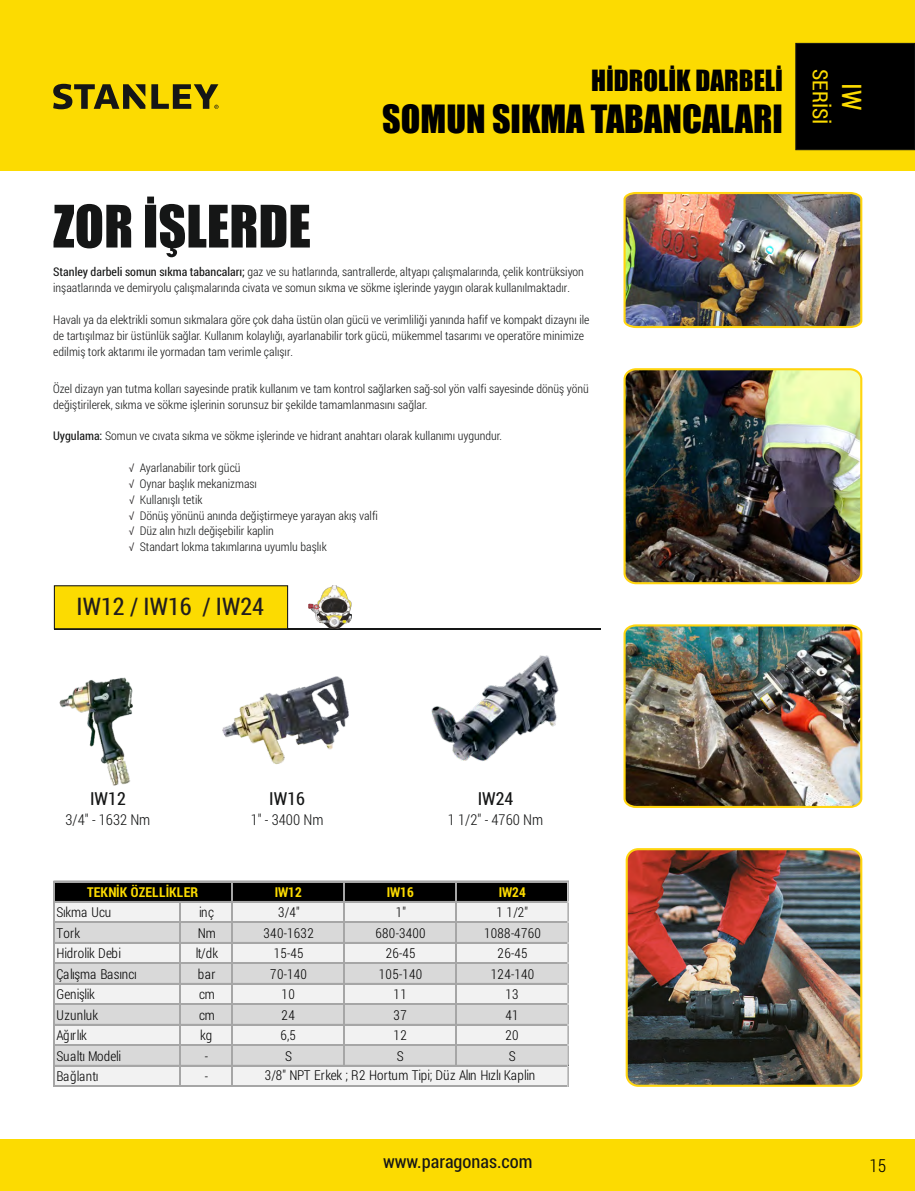
<style>
.page{position:relative;width:915px;height:1191px;background:#fff}
.page>*{position:absolute;margin:0;border:0;box-sizing:border-box;transform-origin:0 0}
.t1{font:54px "Impact";color:#151616}
.t2{font:36px "Impact";color:#000}
.t3{font:27px "Impact";color:#000}
.t4{font:27px "Roboto Condensed";color:#fcdb01}
.t5{font:24.3px "Roboto Condensed";color:#211d1e}
.t6{font:21px "Roboto Condensed";color:#fcdb01}
.t7{font:18.45px "Roboto Condensed";color:#151616}
.t8{font:18px "Roboto Condensed";color:#151616}
.t9{font:300 18px "Roboto Condensed";color:#000}
.t10{font:300 15px "Roboto Condensed";color:#151616}
.t11{font:300 13.65px "Roboto Condensed";letter-spacing:.025em;color:#000}
.t12{font:300 13.65px "Roboto Condensed";letter-spacing:-.015em;color:#000}
.t13{font:700 13.65px "Roboto Condensed";color:#fcdb01}
.t14{font:300 13.65px "Roboto Condensed";letter-spacing:.005em;color:#000}
.t15{font:300 13.65px "Roboto Condensed";letter-spacing:-.02em;color:#000}
.t16{font:300 13.65px "Roboto Condensed";letter-spacing:-.01em;color:#000}
.t17{font:300 13.65px "Roboto Condensed";letter-spacing:-.03em;color:#000}
.t18{font:300 13.65px "Roboto Condensed";letter-spacing:-.035em;color:#000}
.t19{font:300 12px/15.8px "Roboto Condensed";color:#151616}
.s1{font-weight:400}
.s2{color:#211d1e}
</style>
<div class="page">
<hr style="left:54px;top:628px;width:547px;height:1px;background:#151616">
<div style="left:54px;top:882px;width:514px;height:20px;background:#000"></div>
<div style="left:54px;top:901px;width:514px;height:22px;background:#f2f2f2"></div>
<div style="left:54px;top:922px;width:514px;height:21px;background:#d9d9d9"></div>
<div style="left:54px;top:942px;width:514px;height:22px;background:#f2f2f2"></div>
<div style="left:54px;top:963px;width:514px;height:21px;background:#d9d9d9"></div>
<div style="left:54px;top:983px;width:514px;height:22px;background:#f2f2f2"></div>
<div style="left:54px;top:1003px;width:514px;height:22px;background:#d9d9d9"></div>
<div style="left:54px;top:1024px;width:514px;height:22px;background:#f2f2f2"></div>
<div style="left:54px;top:1044px;width:514px;height:22px;background:#d9d9d9"></div>
<div style="left:54px;top:1065px;width:514px;height:22px;background:#f2f2f2"></div>
<hr style="left:54px;top:881px;width:514px;height:1px;background:#a6a6a6">
<hr style="left:54px;top:901px;width:514px;height:1px;background:#a6a6a6">
<hr style="left:54px;top:922px;width:514px;height:1px;background:#a6a6a6">
<hr style="left:54px;top:921px;width:514px;height:1px;background:#a6a6a6">
<hr style="left:54px;top:942px;width:514px;height:1px;background:#a6a6a6">
<hr style="left:54px;top:963px;width:514px;height:1px;background:#a6a6a6">
<hr style="left:54px;top:962px;width:514px;height:1px;background:#a6a6a6">
<hr style="left:54px;top:983px;width:514px;height:1px;background:#a6a6a6">
<hr style="left:54px;top:1003px;width:514px;height:2px;background:#a6a6a6">
<hr style="left:54px;top:1024px;width:514px;height:1px;background:#a6a6a6">
<hr style="left:54px;top:1044px;width:514px;height:2px;background:#a6a6a6">
<hr style="left:54px;top:1065px;width:514px;height:1px;background:#a6a6a6">
<hr style="left:53px;top:881px;width:1px;height:206px;background:#a6a6a6">
<hr style="left:180px;top:902px;width:1px;height:185px;background:#a6a6a6">
<hr style="left:179px;top:902px;width:1px;height:185px;background:#a6a6a6">
<hr style="left:232px;top:882px;width:1px;height:205px;background:#a6a6a6">
<hr style="left:231px;top:882px;width:1px;height:205px;background:#a6a6a6">
<hr style="left:344px;top:882px;width:1px;height:184px;background:#a6a6a6">
<hr style="left:343px;top:882px;width:1px;height:184px;background:#a6a6a6">
<hr style="left:455px;top:882px;width:2px;height:184px;background:#a6a6a6">
<hr style="left:54px;top:1085px;width:514px;height:2px;background:#a6a6a6">
<hr style="left:567px;top:882px;width:1px;height:205px;background:#d4d4d4">
<div style="left:54px;top:585px;width:234px;height:44px;background:#fcdb01;border:1px solid #151616"></div>
<img style="left:308px;top:586px;width:43px;height:43px">
<img style="left:623px;top:191px;width:240px;height:138px">
<img style="left:623px;top:368px;width:240px;height:217px">
<img style="left:626px;top:849px;width:235px;height:236px;border-radius:11px">
<div style="left:625px;top:848px;width:237px;height:238px;border:2px solid #ffd50f;border-radius:11px"></div>
<img style="left:623px;top:624px;width:240px;height:184px">
<img style="left:431px;top:655px;width:128px;height:106px">
<img style="left:222px;top:676px;width:127px;height:89px">
<img style="left:59px;top:677px;width:74px;height:109px">
<div style="left:0;top:0;width:914px;height:170px;background:#fcdb01"></div>
<div style="left:795px;top:43px;width:119px;height:107px;background:#000;border:1px solid #151616"></div>
<div style="left:0;top:1140px;width:914px;height:51px;background:#fcdb01"></div>
<svg style="left:53px;top:84px;width:165px;height:25px"></svg>
<h1 class="t1" style="left:53px;top:205px;width:259px">ZOR İŞLERDE</h1>
<h3 class="t3" style="left:591px;top:70px;width:193px">HİDROLİK DARBELİ</h3>
<h2 class="t2" style="left:382px;top:105px;width:402px">SOMUN SIKMA TABANCALARI</h2>
<p class="t19" style="left:53px;top:264px;width:532px"><span class="s1">Stanley darbeli somun sıkma tabancaları;</span> gaz ve su hatlarında, santrallerde, altyapı çalışmalarında, çelik kontrüksiyon inşaatlarında ve demiryolu çalışmalarında civata ve somun sıkma ve sökme işlerinde yaygın olarak kullanılmaktadır.</p>
<p class="t19" style="left:53px;top:311px;width:537px">Havalı ya da elektrikli somun sıkmalara göre çok daha üstün olan gücü ve verimliliği yanında hafif ve kompakt dizaynı ile de tartışılmaz bir üstünlük sağlar. Kullanım kolaylığı, ayarlanabilir tork gücü, mükemmel tasarımı ve operatöre minimize edilmiş tork aktarımı ile yormadan tam verimle çalışır.</p>
<p class="t19" style="left:53px;top:380px;width:537px">Özel dizayn yan tutma kolları sayesinde pratik kullanım ve tam kontrol sağlarken sağ-sol yön valfi sayesinde dönüş yönü değiştirilerek, sıkma ve sökme işlerinin sorunsuz bir şekilde tamamlanmasını sağlar.</p>
<p class="t19" style="left:53px;top:428px;width:450px"><span class="s1">Uygulama:</span> Somun ve cıvata sıkma ve sökme işlerinde ve hidrant anahtarı olarak kullanımı uygundur.</p>
<p class="t19" style="left:129px;top:459px;width:129px"><span class="s2">√</span> Ayarlanabilir tork gücü<br><span class="s2">√</span> Oynar başlık mekanizması</p>
<p class="t19" style="left:129px;top:507px;width:250px"><span class="s2">√</span> Dönüş yönünü anında değiştirmeye yarayan akış valfi</p>
<p class="t19" style="left:129px;top:491px;width:75px"><span class="s2">√</span> Kullanışlı tetik</p>
<p class="t19" style="left:129px;top:523px;width:146px"><span class="s2">√</span> Düz alın hızlı değişebilir kaplin</p>
<p class="t19" style="left:129px;top:539px;width:199px"><span class="s2">√</span> Standart lokma takımlarına uyumlu başlık</p>
<h3 class="t5" style="left:77px;top:590px;width:189px">IW12 / IW16 / IW24</h3>
<h3 class="t6" style="left:834px;top:69px;width:57px;rotate:90deg">SERİSİ</h3>
<h3 class="t4" style="left:870px;top:83px;width:29px;rotate:90deg">IW</h3>
<h3 class="t8" style="left:90px;top:786px;width:37px">IW12</h3>
<p class="t10" style="left:66px;top:809px;width:86px">3/4" - 1632 Nm</p>
<p class="t13" style="left:87px;top:882px;width:112px">TEKNİK ÖZELLİKLER</p>
<h3 class="t8" style="left:269px;top:786px;width:37px">IW16</h3>
<p class="t10" style="left:250px;top:809px;width:74px">1" - 3400 Nm</p>
<h3 class="t8" style="left:477px;top:786px;width:37px">IW24</h3>
<p class="t10" style="left:448px;top:809px;width:97px">1 1/2" - 4760 Nm</p>
<p class="t13" style="left:275px;top:882px;width:28px">IW12</p>
<p class="t13" style="left:386px;top:882px;width:28px">IW16</p>
<p class="t13" style="left:498px;top:882px;width:28px">IW24</p>
<p class="t16" style="left:57px;top:903px;width:56px">Sıkma Ucu</p>
<p class="t11" style="left:199px;top:903px;width:16px">inç</p>
<p class="t11" style="left:278px;top:903px;width:23px">3/4"</p>
<p class="t11" style="left:395px;top:903px;width:12px">1"</p>
<p class="t11" style="left:496px;top:903px;width:33px">1 1/2"</p>
<p class="t11" style="left:57px;top:923px;width:25px">Tork</p>
<p class="t11" style="left:198px;top:923px;width:19px">Nm</p>
<p class="t11" style="left:263px;top:923px;width:52px">340-1632</p>
<p class="t11" style="left:375px;top:923px;width:52px">680-3400</p>
<p class="t11" style="left:484px;top:923px;width:58px">1088-4760</p>
<p class="t14" style="left:57px;top:944px;width:66px">Hidrolik Debi</p>
<p class="t11" style="left:196px;top:944px;width:24px">lt/dk</p>
<p class="t11" style="left:273px;top:944px;width:31px">15-45</p>
<p class="t11" style="left:385px;top:944px;width:31px">26-45</p>
<p class="t11" style="left:497px;top:944px;width:31px">26-45</p>
<p class="t12" style="left:57px;top:964px;width:82px">Çalışma Basıncı</p>
<p class="t11" style="left:198px;top:964px;width:19px">bar</p>
<p class="t11" style="left:270px;top:964px;width:38px">70-140</p>
<p class="t11" style="left:379px;top:964px;width:45px">105-140</p>
<p class="t11" style="left:490px;top:964px;width:45px">124-140</p>
<p class="t17" style="left:57px;top:985px;width:40px">Genişlik</p>
<p class="t11" style="left:199px;top:985px;width:17px">cm</p>
<p class="t11" style="left:281px;top:985px;width:15px">10</p>
<p class="t11" style="left:393px;top:985px;width:15px">11</p>
<p class="t11" style="left:505px;top:985px;width:15px">13</p>
<p class="t11" style="left:57px;top:1005px;width:43px">Uzunluk</p>
<p class="t11" style="left:199px;top:1005px;width:17px">cm</p>
<p class="t11" style="left:281px;top:1005px;width:15px">24</p>
<p class="t11" style="left:393px;top:1005px;width:15px">37</p>
<p class="t11" style="left:505px;top:1005px;width:15px">41</p>
<p class="t18" style="left:57px;top:1026px;width:32px">Ağırlık</p>
<p class="t11" style="left:200px;top:1026px;width:14px">kg</p>
<p class="t11" style="left:280px;top:1026px;width:17px">6,5</p>
<p class="t11" style="left:393px;top:1026px;width:15px">12</p>
<p class="t11" style="left:505px;top:1026px;width:15px">20</p>
<p class="t15" style="left:57px;top:1046px;width:66px">Sualtı Modeli</p>
<p class="t11" style="left:205px;top:1046px;width:5px">-</p>
<p class="t11" style="left:285px;top:1046px;width:8px">S</p>
<p class="t11" style="left:397px;top:1046px;width:8px">S</p>
<p class="t11" style="left:508px;top:1046px;width:8px">S</p>
<p class="t11" style="left:57px;top:1067px;width:44px">Bağlantı</p>
<p class="t11" style="left:205px;top:1067px;width:5px">-</p>
<p class="t12" style="left:264px;top:1065px;width:272px">3/8" NPT Erkek ; R2 Hortum Tipi; Düz Alın Hızlı Kaplin</p>
<h3 class="t7" style="left:383px;top:1149px;width:151px">www.paragonas.com</h3>
<h3 class="t9" style="left:869px;top:1152px;width:18px">15</h3>
</div>
